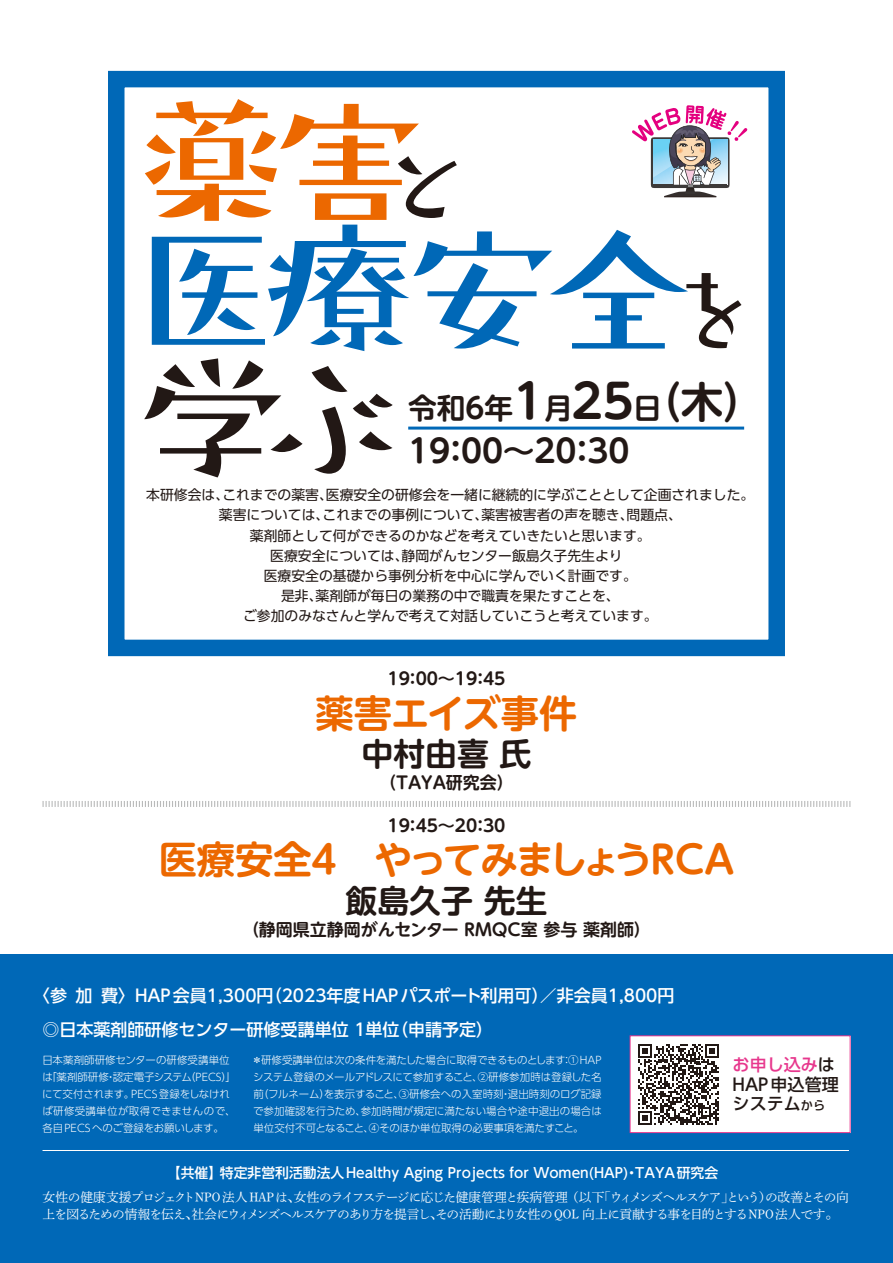
<style>
.page{position:relative;width:893px;height:1263px;background:#fff}
.page>*{position:absolute;margin:0;border:0;box-sizing:border-box;transform-origin:0 0}
.t1{font:151.5px/127.5px "Pal Ramune Std B";letter-spacing:-.135em;color:#0068b7;scale:1.05 1}
.t2{font:151.5px "Pal Ramune Std B";color:#221815;scale:1.05 1}
.t3{font:700 46.8px "UD Shin M Go Pr 6 N De";color:#221815}
.t4{font:700 42.45px "UD Shin M Go Pr 6 N De";color:#221815}
.t5{font:700 38.25px "UD Shin M Go Pr 6 N De";letter-spacing:-.08em;color:#ec6800}
.t6{font:700 38.25px "UD Shin M Go Pr 6 N De";letter-spacing:-.01em;color:#ec6800}
.t7{font:700 38.25px "UD Shin M Go Pr 6 N De";letter-spacing:-.03em;color:#ec6800}
.t8{font:700 31.95px "UD Shin M Go Pr 6 N De";color:#221815}
.t9{font:700 28.65px "UD Shin M Go Pr 6 N De";color:#221815}
.t10{font:500 17.1px/19.5px "UD Shin Go Pr 6 N";color:#221815}
.t11{font:500 16.95px "UD Shin Go Pr 6 N";color:#fff}
.t12{font:700 16.95px "UD Shin M Go Pr 6 N De";color:#221815}
.t13{font:13.8px/20.2px "UD Shin Go Pr 6 N";color:#221815}
.t14{font:500 13.8px "UD Shin Go Pr 6 N";color:#fff}
.t15{font:12.75px/17px "Shuei Min Pr 6 N L";letter-spacing:-.06em;color:#fff}
.t16{font:12.75px "Shuei Min Pr 6 N L";letter-spacing:-.08em;color:#fff}
.t17{font:12.75px "Shuei Min Pr 6 N L";letter-spacing:-.1em;color:#fff}
.t18{font:300 10.5px/17px "UD Shin Go Pr 6 N";color:#fff}
.s1{color:#ec6800}
.s2{font-size:100.95px;color:#221815}
.s3{font-size:46.8px}
.s4{font-size:28.65px}
.s5{color:#e7378d}
.s6{font-size:12.15px}
</style>
<div class="page">
<div style="left:0;top:955px;width:893px;height:308px;background:#0068b7"></div>
<hr style="left:43px;top:1150px;width:806px;height:1px;background:#fff">
<div style="left:630px;top:1036px;width:220px;height:96px;background:#fff"></div>
<svg style="left:638px;top:1044px;width:81px;height:81px"></svg>
<div style="left:630px;top:1035px;width:220px;height:98px;border:1px solid #e7378d"></div>
<div style="left:108px;top:71px;width:677px;height:585px;border:16px solid #0068b7"></div>
<svg style="left:632px;top:105px;width:116px;height:92px"></svg>
<hr style="left:408px;top:427px;width:336px;height:3px;background:#0068b7">
<svg style="left:42px;top:801px;width:809px;height:6px"></svg>
<h1 class="t1" style="left:127px;top:91px;width:614px"><span class="s1">薬害</span><span class="s2">と<br></span>医療安全<span class="s2">を</span></h1>
<h3 class="t4" style="left:572px;top:365px;width:194px"><span class="s3">25</span> （<span class="s4">日</span> 木(</h3>
<h1 class="t2" style="left:132px;top:302px;width:267px">学ぶ</h1>
<h2 class="t3" style="left:513px;top:361px;width:32px">1</h2>
<h3 class="t9" style="left:408px;top:383px;width:107px">令和6年</h3>
<h3 class="t9" style="left:544px;top:383px;width:30px">月</h3>
<h3 class="t8" style="left:408px;top:424px;width:223px">1 9：00~20：30</h3>
<h3 class="t13" style="left:326px;top:484px;width:430px">医療安全の研修会を一緒に継続的に学ぶこととして企画されました。</h3>
<h3 class="t13" style="left:146px;top:484px;width:84px">本研修会は、</h3>
<h3 class="t13" style="left:222px;top:484px;width:112px">これまでの薬害、</h3>
<h3 class="t13" style="left:323px;top:505px;width:167px">これまでの事例について、</h3>
<h3 class="t13" style="left:219px;top:505px;width:112px">薬害については、</h3>
<h3 class="t13" style="left:250px;top:525px;width:402px">薬剤師として何ができるのかなどを考えていきたいと思います。</h3>
<h3 class="t13" style="left:402px;top:545px;width:223px">静岡がんセンター飯島久子先生より</h3>
<h3 class="t13" style="left:481px;top:505px;width:154px">薬害被害者の声を聴き、</h3>
<h3 class="t13" style="left:627px;top:505px;width:57px">問題点、</h3>
<h3 class="t13" style="left:270px;top:545px;width:140px">医療安全については、</h3>
<h3 class="t13" style="left:264px;top:565px;width:375px">医療安全の基礎から事例分析を中心に学んでいく計画です。</h3>
<h3 class="t13" style="left:316px;top:585px;width:306px">薬剤師が毎日の業務の中で職責を果たすことを、</h3>
<h3 class="t13" style="left:243px;top:585px;width:416px;text-indent:38px">是非、<br>ご参加のみなさんと学んで考えて対話していこうと考えています。</h3>
<h3 class="t12" style="left:387px;top:664px;width:120px">1 9：00~ 1 9：45</h3>
<h3 class="t6" style="left:316px;top:680px;width:263px">薬害エイズ事件</h3>
<h3 class="t8" style="left:361px;top:726px;width:172px">中村由喜氏</h3>
<h3 class="t12" style="left:380px;top:768px;width:135px">（TAYA研究会(</h3>
<h3 class="t12" style="left:387px;top:811px;width:120px">1 9：45~20：30</h3>
<h3 class="t5" style="left:336px;top:827px;width:399px">　やってみましょうRCA</h3>
<h3 class="t7" style="left:159px;top:827px;width:155px">医療安全</h3>
<h3 class="t7" style="left:305px;top:827px;width:40px">４</h3>
<h3 class="t8" style="left:345px;top:873px;width:203px">飯島久子先生</h3>
<h3 class="t12" style="left:242px;top:915px;width:410px">（静岡県立静岡がんセンター RMQC室参与薬剤師(</h3>
<h3 class="t11" style="left:33px;top:982px;width:36px">〈参</h3>
<h3 class="t11" style="left:76px;top:982px;width:19px">加</h3>
<h3 class="t11" style="left:101px;top:982px;width:575px">費〉HAP会員1,300 （円 2023年度HAPパスポート利用可／）非会員1,800円</h3>
<h3 class="t11" style="left:43px;top:1015px;width:359px">◎日本薬剤師研修センター研修受講単位 1単位</h3>
<p class="t18" style="left:185px;top:1051px;width:52px;text-indent:-143px">日本薬剤師研修センターの研修受講単位（PECS 「(</p>
<h3 class="t11" style="left:391px;top:1015px;width:104px">（申請予定(</h3>
<p class="t18" style="left:252px;top:1051px;width:351px">＊研修受講単位は次の条件を満たした場合に取得できるものとします ① HAP</p>
<p class="t18" style="left:253px;top:1051px;width:350px;text-indent:308px">：<br>システム登録のメールアドレスにて参加すること、②研修参加時は登録した名（前フルネームを表示すること、③研修会への入室時刻退出時刻のログ記録</p>
<p class="t18" style="left:42px;top:1068px;width:151px">「は薬剤師研修認定電子システム</p>
<p class="t18" style="left:106px;top:1068px;width:12px">・</p>
<p class="t18" style="left:319px;top:1085px;width:12px">）</p>
<p class="t18" style="left:131px;top:1085px;width:100px">PECS登録をしなけれ</p>
<p class="t18" style="left:42px;top:1085px;width:195px">にて交付されます。<br>ば研修受講単位が取得できませんので、各自PECSへのご登録をお願いします。</p>
<p class="t18" style="left:500px;top:1085px;width:12px">・</p>
<p class="t18" style="left:361px;top:1102px;width:242px">参加時間が規定に満たない場合や途中退出の場合は</p>
<p class="t18" style="left:253px;top:1102px;width:332px">で参加確認を行うため、<br>単位交付不可となること、④そのほか単位取得の必要事項を満たすこと。</p>
<h3 class="t14" style="left:167px;top:1161px;width:57px">【共催】</h3>
<h3 class="t14" style="left:220px;top:1161px;width:420px">特定非営利活動法人Healthy Aging Projects for Women(HAP)・</h3>
<h3 class="t14" style="left:635px;top:1161px;width:84px">TAYA研究会</h3>
<h3 class="t10" style="left:733px;top:1054px;width:108px"><span class="s5">お申し込み</span>は<br>HAP申込管理システム<span class="s6">から</span></h3>
<p class="t15" style="left:566px;top:1187px;width:40px">（以下</p>
<p class="t15" style="left:759px;top:1187px;width:14px">）</p>
<p class="t16" style="left:294px;top:1185px;width:276px">女性のライフステージに応じた健康管理と疾病管理</p>
<p class="t17" style="left:598px;top:1185px;width:252px">「ウィメンズヘルスケアというの改善とその向</p>
<p class="t15" style="left:43px;top:1187px;width:797px">女性の健康支援プロジェクトNPO法人HAPは、<br>上を図るための情報を伝え社会にウィメンズヘルスケアのあり方を提言しその活動により女性の QOL 向上に貢献する事を目的とするNPO 法人です。</p>
<p class="t15" style="left:721px;top:1187px;width:14px">」</p>
<p class="t15" style="left:185px;top:1204px;width:14px">、</p>
<p class="t15" style="left:430px;top:1204px;width:14px">、</p>
</div>
